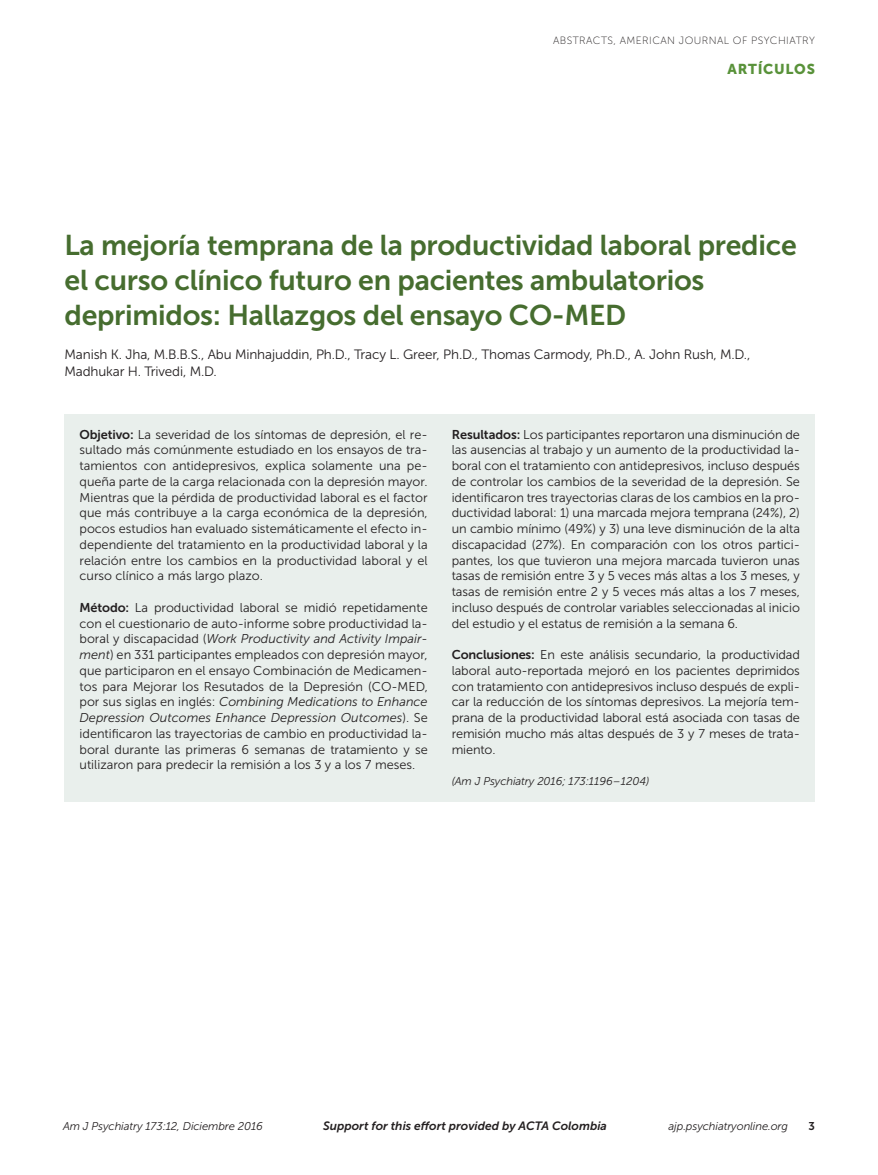
<style>
.page{position:relative;width:878px;height:1175px;background:#fff}
.page>*{position:absolute;margin:0;border:0;box-sizing:border-box;transform-origin:0 0}
.t1{font:28.5px/34.5px "Museo Sans 700";letter-spacing:-.01em;color:#466d2f}
.t2{font:14.25px "Museo Sans 900";letter-spacing:.05em;color:#59923a}
.t3{font:13.5px/16.5px "Museo Sans 300";letter-spacing:-.01em;color:#231f20}
.t4{font:12.75px/15.8px "Museo Sans 300";letter-spacing:-.005em;color:#231f20;text-align:justify}
.t5{font:italic 12px "Museo Sans 700";color:#231f20}
.t6{font:italic 11.25px "Museo Sans 300";letter-spacing:-.01em;color:#231f20}
.t7{font:11.25px "Museo Sans 700";color:#231f20}
.t8{font:10.5px "Museo Sans 100";letter-spacing:.04em;color:#231f20}
.s1{font-family:"Museo Sans 700"}
.s2{font-style:italic}
</style>
<div class="page">
<div style="left:64px;top:414px;width:750px;height:387px;background:#e9efec"></div>
<p class="t8" style="left:553px;top:35px;width:263px">ABSTRACTS, AMERICAN JOURNAL OF PSYCHIATRY</p>
<p class="t2" style="left:727px;top:61px;width:89px">ARTÍCULOS</p>
<h1 class="t1" style="left:64px;top:228px;width:733px">La mejoría temprana de la productividad laboral predice el curso clínico futuro en pacientes ambulatorios deprimidos: Hallazgos del ensayo CO-MED</h1>
<p class="t3" style="left:64px;top:346px;width:687px">Manish K. Jha, M.B.B.S., Abu Minhajuddin, Ph.D., Tracy L. Greer, Ph.D., Thomas Carmody, Ph.D., A. John Rush, M.D.,<br>Madhukar H. Trivedi, M.D.</p>
<p class="t4" style="left:80px;top:426px;width:350px"><span class="s1">Objetivo:</span> La severidad de los síntomas de depresión, el re&shy;sultado más comúnmente estudiado en los ensayos de tra&shy;tamientos con antidepresivos, explica solamente una pe&shy;queña parte de la carga relacionada con la depresión mayor.<br>Mientras que la pérdida de productividad laboral es el factor que más contribuye a la carga económica de la depresión, pocos estudios han evaluado sistemáticamente el efecto in&shy;dependiente del tratamiento en la productividad laboral y la relación entre los cambios en la productividad laboral y el curso clínico a más largo plazo.</p>
<p class="t4" style="left:80px;top:599px;width:350px"><span class="s1">Método:</span> La productividad laboral se midió repetidamente con el cuestionario de auto-informe sobre productividad la&shy;boral y discapacidad (<span class="s2">Work Productivity and Activity Impair&shy;ment</span>) en 331 participantes empleados con depresión mayor, que participaron en el ensayo Combinación de Medicamen&shy;tos para Mejorar los Resutados de la Depresión (CO-MED, por sus siglas en inglés: <span class="s2">Combining Medications to Enhance Depression Outcomes Enhance Depression Outcomes</span>). Se identificaron las trayectorias de cambio en productividad la&shy;boral durante las primeras 6 semanas de tratamiento y se utilizaron para predecir la remisión a los 3 y a los 7 meses.</p>
<p class="t4" style="left:451px;top:426px;width:350px"><span class="s1">Resultados:</span> Los participantes reportaron una disminución de las ausencias al trabajo y un aumento de la productividad la&shy;boral con el tratamiento con antidepresivos, incluso después de controlar los cambios de la severidad de la depresión. Se identificaron tres trayectorias claras de los cambios en la pro&shy;ductividad laboral: 1) una marcada mejora temprana (24%), 2) un cambio mínimo (49%) y 3) una leve disminución de la alta discapacidad (27%). En comparación con los otros partici&shy;pantes, los que tuvieron una mejora marcada tuvieron unas tasas de remisión entre 3 y 5 veces más altas a los 3 meses, y tasas de remisión entre 2 y 5 veces más altas a los 7 meses, incluso después de controlar variables seleccionadas al inicio del estudio y el estatus de remisión a la semana 6.</p>
<p class="t4" style="left:451px;top:647px;width:350px"><span class="s1">Conclusiones:</span> En este análisis secundario, la productividad laboral auto-reportada mejoró en los pacientes deprimidos con tratamiento con antidepresivos incluso después de expli&shy;car la reducción de los síntomas depresivos. La mejoría tem&shy;prana de la productividad laboral está asociada con tasas de remisión mucho más altas después de 3 y 7 meses de trata&shy;miento.</p>
<p class="t6" style="left:452px;top:775px;width:199px">(Am J Psychiatry 2016; 173:1196–1204)</p>
<p class="t6" style="left:63px;top:1119px;width:201px">Am J Psychiatry 173:12, Diciembre 2016</p>
<p class="t5" style="left:323px;top:1119px;width:285px">Support for this effort provided by ACTA Colombia</p>
<p class="t6" style="left:668px;top:1119px;width:121px">ajp.psychiatryonline.org</p>
<p class="t7" style="left:808px;top:1119px;width:8px">3</p>
</div>
